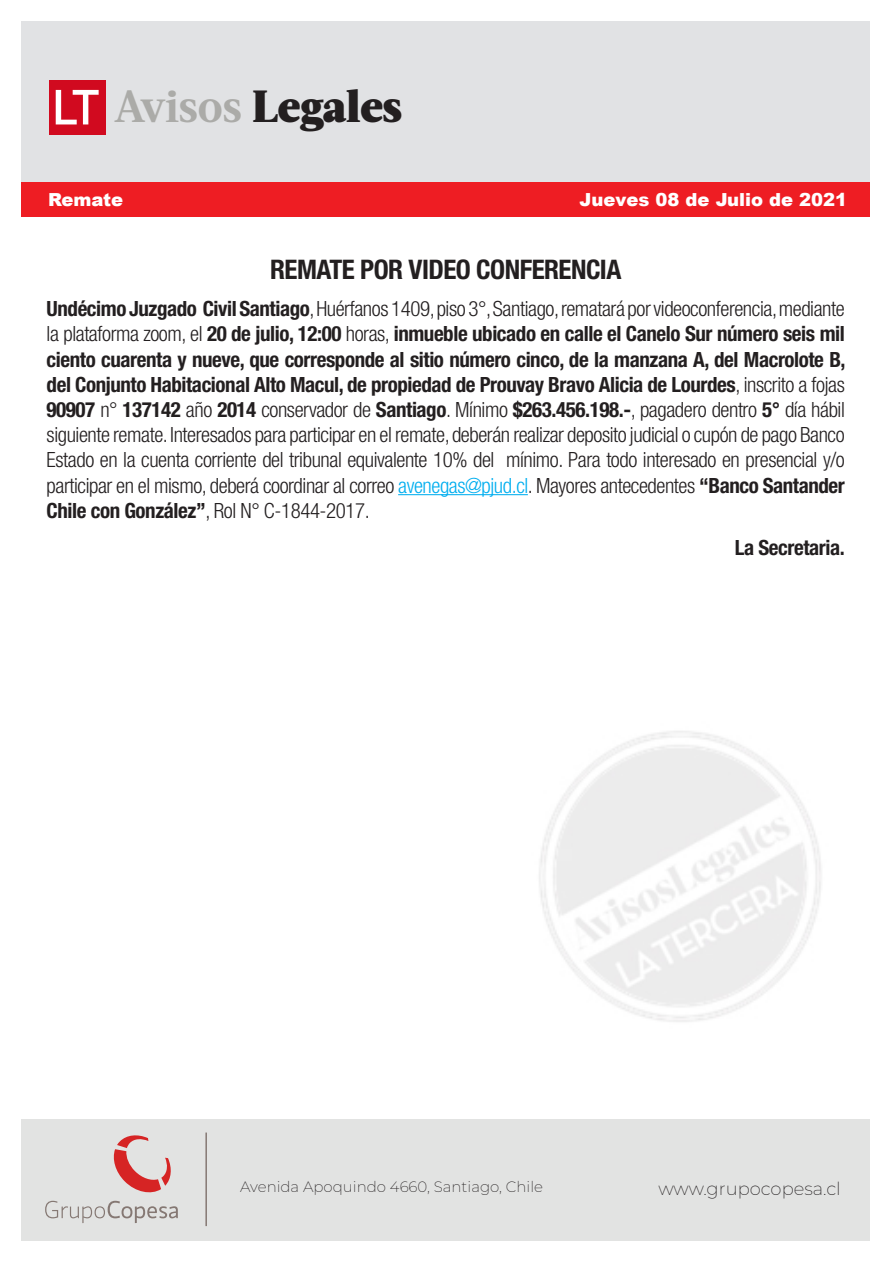
<style>
.page{position:relative;width:893px;height:1263px;background:#fff}
.page>*{position:absolute;margin:0;border:0;box-sizing:border-box;transform-origin:0 0}
.t1{font:900 45px "Acta";letter-spacing:-.01em;color:#231f20}
.t2{font:700 condensed 27px "Helvetica Neue LT Std";letter-spacing:-.02em;color:#231f20}
.t3{font:300 condensed 21px/25.2px "Helvetica Neue LT Std";letter-spacing:-.02em;color:#231f20;text-align:justify}
.t4{font:700 condensed 21px "Helvetica Neue LT Std";letter-spacing:-.02em;color:#231f20}
.t5{font:900 18px "Arial";color:#fff}
.t6{font:200 18px "Montserrat";color:#231f20}
.t7{font:200 15px "Montserrat";color:#231f20}
.s1{font-weight:700;color:#ababa8}
.s2{font-weight:700}
.s3{color:#00aeef}
</style>
<div class="page">
<div style="left:21px;top:1119px;width:849px;height:121px;background:#e2e3e2"></div>
<div style="left:21px;top:21px;width:849px;height:160px;background:#e1e2e4"></div>
<div style="left:49px;top:80px;width:57px;height:54px;background:#d10a1f"></div>
<svg style="left:56px;top:90px;width:43px;height:34px"></svg>
<div style="left:21px;top:182px;width:849px;height:35px;background:#ee1d23"></div>
<svg style="left:45px;top:1201px;width:133px;height:22px"></svg>
<svg style="left:113px;top:1135px;width:58px;height:58px"></svg>
<hr style="left:205px;top:1132px;width:2px;height:94px;background:#857873">
<hr style="left:398px;top:494px;width:130px;height:1px;background:#00aeef">
<h1 class="t1" style="left:114px;top:79px;width:289px"><span class="s1">Avisos</span> Legales</h1>
<p class="t5" style="left:48px;top:186px;width:77px">Remate</p>
<p class="t5" style="left:580px;top:186px;width:269px">Jueves 08 de Julio de 2021</p>
<p class="t2" style="left:270px;top:253px;width:353px">REMATE POR VIDEO CONFERENCIA</p>
<p class="t3" style="left:47px;top:296px;width:800px"><span class="s2">Undécimo Juzgado Civil Santiago</span>, Huérfanos 1409, piso 3°, Santiago, rematará por videoconferencia, mediante la plataforma zoom, el <span class="s2">20 de julio, 12:00</span> horas, <span class="s2">inmueble ubicado en calle el Canelo Sur número seis mil ciento cuarenta y nueve, que corresponde al sitio número cinco, de la manzana A, del Macrolote B, del Conjunto Habitacional Alto Macul, de propiedad de Prouvay Bravo Alicia de Lourdes</span>, inscrito a fojas <span class="s2">90907</span> n° <span class="s2">137142</span> año <span class="s2">2014</span> conservador de <span class="s2">Santiago</span>. Mínimo <span class="s2">$263.456.198.-</span>, pagadero dentro <span class="s2">5°</span> día hábil siguiente remate. Interesados para participar en el remate, deberán realizar deposito judicial o cupón de pago Banco Estado en la cuenta corriente del tribunal equivalente 10% del mínimo. Para todo interesado en presencial y/o participar en el mismo, deberá coordinar al correo <span class="s3">avenegas@pjud.cl</span>. Mayores antecedentes <span class="s2">“Banco Santander Chile con González”</span>, Rol N° C-1844-2017.</p>
<p class="t4" style="left:735px;top:535px;width:111px">La Secretaria.</p>
<p class="t7" style="left:240px;top:1176px;width:304px">Avenida Apoquindo 4660, Santiago, Chile</p>
<p class="t6" style="left:658px;top:1176px;width:184px">www.grupocopesa.cl</p>
</div>
